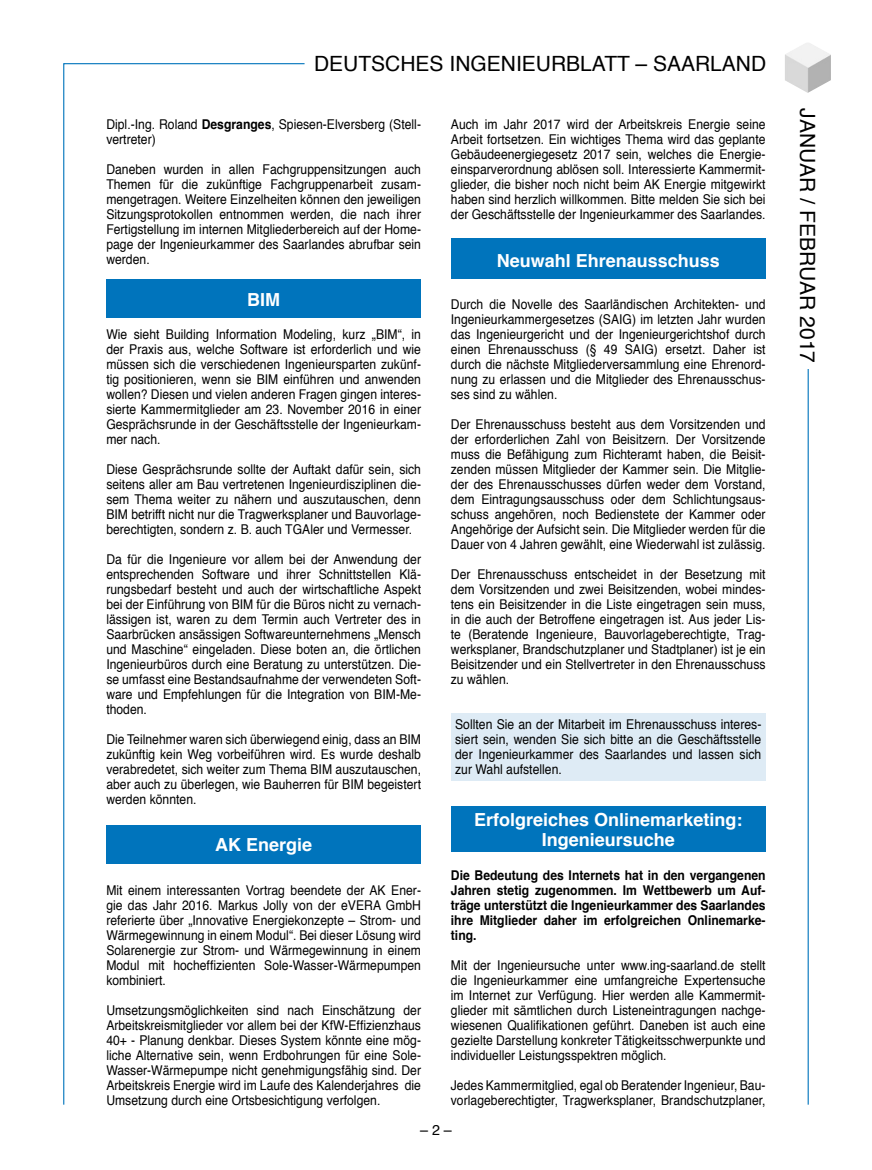
<style>
.page{position:relative;width:872px;height:1170px;background:#fff}
.page>*{position:absolute;margin:0;border:0;box-sizing:border-box;transform-origin:0 0}
.t1{font:21px "Helvetica";color:#000}
.t2{font:700 18px/19.5px "Helvetica";color:#fff;text-align:center}
.t3{font:14.25px "Helvetica";color:#000}
.t4{font:13.5px/15px "Helvetica";color:#000;text-align:justify;scale:.9 1}
.t5{font:700 13.5px/15px "Helvetica";color:#000;text-align:justify;scale:.9 1}
.s1{font-weight:700}
</style>
<div class="page">
<img style="left:785px;top:43px;width:46px;height:50px">
<hr style="left:807px;top:251px;width:1px;height:853px;background:#0074bc">
<svg style="left:63px;top:63px;width:242px;height:1042px"></svg>
<div style="left:795px;top:108px;width:26px;height:261px;background:#fff"></div>
<div style="left:106px;top:279px;width:315px;height:39px;background:#0074bc"></div>
<div style="left:106px;top:825px;width:315px;height:39px;background:#0074bc"></div>
<div style="left:451px;top:238px;width:314px;height:39px;background:#0074bc"></div>
<div style="left:451px;top:240px;width:314px;height:39px;background:#0074bc"></div>
<div style="left:451px;top:806px;width:314px;height:45px;background:#0074bc"></div>
<div style="left:451px;top:713px;width:314px;height:67px;background:#deebf5"></div>
<h1 class="t1" style="left:314px;top:47px;width:454px">DEUTSCHES INGENIEURBLATT – SAARLAND</h1>
<p class="t4" style="left:106px;top:117px;width:351px">Dipl.-Ing. Roland <span class="s1">Desgranges</span>, Spiesen-Elversberg (Stell&shy;vertreter)</p>
<p class="t4" style="left:106px;top:162px;width:351px">Daneben wurden in allen Fachgruppensitzungen auch Themen für die zukünftige Fachgruppenarbeit zusam&shy;mengetragen. Weitere Einzelheiten können den jeweiligen Sitzungsprotokollen entnommen werden, die nach ihrer Fertigstellung im internen Mitgliederbereich auf der Home&shy;page der Ingenieurkammer des Saarlandes abrufbar sein werden.</p>
<h2 class="t2" style="left:247px;top:289px;width:34px">BIM</h2>
<p class="t4" style="left:106px;top:327px;width:351px">Wie sieht Building Information Modeling, kurz „BIM“, in der Praxis aus, welche Software ist erforderlich und wie müssen sich die verschiedenen Ingenieursparten zukünf&shy;tig positionieren, wenn sie BIM einführen und anwenden wollen? Diesen und vielen anderen Fragen gingen interes&shy;sierte Kammermitglieder am 23. November 2016 in einer Gesprächsrunde in der Geschäftsstelle der Ingenieurkam&shy;mer nach.</p>
<p class="t4" style="left:106px;top:462px;width:351px">Diese Gesprächsrunde sollte der Auftakt dafür sein, sich seitens aller am Bau vertretenen Ingenieurdisziplinen die&shy;sem Thema weiter zu nähern und auszutauschen, denn BIM betrifft nicht nur die Tragwerksplaner und Bauvorlage&shy;berechtigten, sondern z. B. auch TGAler und Vermesser.</p>
<p class="t4" style="left:106px;top:552px;width:351px">Da für die Ingenieure vor allem bei der Anwendung der entsprechenden Software und ihrer Schnittstellen Klä&shy;rungsbedarf besteht und auch der wirtschaftliche Aspekt bei der Einführung von BIM für die Büros nicht zu vernach&shy;lässigen ist, waren zu dem Termin auch Vertreter des in Saarbrücken ansässigen Softwareunternehmens „Mensch und Maschine“ eingeladen. Diese boten an, die örtlichen Ingenieurbüros durch eine Beratung zu unterstützen. Die&shy;se umfasst eine Bestandsaufnahme der verwendeten Soft&shy;ware und Empfehlungen für die Integration von BIM-Me&shy;thoden.</p>
<p class="t4" style="left:106px;top:732px;width:351px">Die Teilnehmer waren sich überwiegend einig, dass an BIM zukünftig kein Weg vorbeiführen wird. Es wurde deshalb verabredetet, sich weiter zum Thema BIM auszutauschen, aber auch zu überlegen, wie Bauherren für BIM begeistert werden könnten.</p>
<h2 class="t2" style="left:215px;top:835px;width:99px">AK Energie</h2>
<p class="t4" style="left:106px;top:882px;width:351px">Mit einem interessanten Vortrag beendete der AK Ener&shy;gie das Jahr 2016. Markus Jolly von der eVERA GmbH referierte über „Innovative Energiekonzepte – Strom- und Wärmegewinnung in einem Modul“. Bei dieser Lösung wird Solarenergie zur Strom- und Wärmegewinnung in einem Modul mit hocheffizienten Sole-Wasser-Wärmepumpen kombiniert.</p>
<p class="t4" style="left:106px;top:1002px;width:351px">Umsetzungsmöglichkeiten sind nach Einschätzung der Arbeitskreismitglieder vor allem bei der KfW-Effizienzhaus 40+ - Planung denkbar. Dieses System könnte eine mög&shy;liche Alternative sein, wenn Erdbohrungen für eine Sole-Wasser-Wärmepumpe nicht genehmigungsfähig sind. Der Arbeitskreis Energie wird im Laufe des Kalenderjahres die Umsetzung durch eine Ortsbesichtigung verfolgen.</p>
<p class="t4" style="left:451px;top:117px;width:351px">Auch im Jahr 2017 wird der Arbeitskreis Energie seine Arbeit fortsetzen. Ein wichtiges Thema wird das geplante Gebäudeenergiegesetz 2017 sein, welches die Energie&shy;einsparverordnung ablösen soll. Interessierte Kammermit&shy;glieder, die bisher noch nicht beim AK Energie mitgewirkt haben sind herzlich willkommen. Bitte melden Sie sich bei der Geschäftsstelle der Ingenieurkammer des Saarlandes.</p>
<h2 class="t2" style="left:496px;top:251px;width:225px">Neuwahl Ehrenausschuss</h2>
<p class="t4" style="left:451px;top:297px;width:351px">Durch die Novelle des Saarländischen Architekten- und Ingenieurkammergesetzes (SAIG) im letzten Jahr wurden das Ingenieurgericht und der Ingenieurgerichtshof durch einen Ehrenausschuss (§ 49 SAIG) ersetzt. Daher ist durch die nächste Mitgliederversammlung eine Ehrenord&shy;nung zu erlassen und die Mitglieder des Ehrenausschus&shy;ses sind zu wählen.</p>
<p class="t4" style="left:451px;top:417px;width:351px">Der Ehrenausschuss besteht aus dem Vorsitzenden und der erforderlichen Zahl von Beisitzern. Der Vorsitzende muss die Befähigung zum Richteramt haben, die Beisit&shy;zenden müssen Mitglieder der Kammer sein. Die Mitglie&shy;der des Ehrenausschusses dürfen weder dem Vorstand, dem Eintragungsausschuss oder dem Schlichtungsaus&shy;schuss angehören, noch Bedienstete der Kammer oder Angehörige der Aufsicht sein. Die Mitglieder werden für die Dauer von 4 Jahren gewählt, eine Wiederwahl ist zulässig.</p>
<p class="t4" style="left:451px;top:567px;width:351px">Der Ehrenausschuss entscheidet in der Besetzung mit dem Vorsitzenden und zwei Beisitzenden, wobei mindes&shy;tens ein Beisitzender in die Liste eingetragen sein muss, in die auch der Betroffene eingetragen ist. Aus jeder Lis&shy;te (Beratende Ingenieure, Bauvorlageberechtigte, Trag&shy;werksplaner, Brandschutzplaner und Stadtplaner) ist je ein Beisitzender und ein Stellvertreter in den Ehrenausschuss zu wählen.</p>
<p class="t4" style="left:455px;top:717px;width:342px">Sollten Sie an der Mitarbeit im Ehrenausschuss interes&shy;siert sein, wenden Sie sich bitte an die Geschäftsstelle der Ingenieurkammer des Saarlandes und lassen sich zur Wahl aufstellen.</p>
<h2 class="t2" style="left:474px;top:810px;width:270px">Erfolgreiches Onlinemarketing:<br>Ingenieursuche</h2>
<p class="t5" style="left:451px;top:867px;width:351px">Die Bedeutung des Internets hat in den vergangenen Jahren stetig zugenommen. Im Wettbewerb um Auf&shy;träge unterstützt die Ingenieurkammer des Saarlandes ihre Mitglieder daher im erfolgreichen Onlinemarke&shy;ting.</p>
<p class="t4" style="left:451px;top:957px;width:351px">Mit der Ingenieursuche unter www.ing-saarland.de stellt die Ingenieurkammer eine umfangreiche Expertensuche im Internet zur Verfügung. Hier werden alle Kammermit&shy;glieder mit sämtlichen durch Listeneintragungen nachge&shy;wiesenen Qualifikationen geführt. Daneben ist auch eine gezielte Darstellung konkreter Tätigkeitsschwerpunkte und individueller Leistungsspektren möglich.</p>
<p class="t4" style="left:451px;top:1077px;width:351px">Jedes Kammermitglied, egal ob Beratender Ingenieur, Bau&shy;vorlageberechtigter, Tragwerksplaner, Brandschutzplaner,</p>
<p class="t3" style="left:420px;top:1118px;width:33px">– 2 –</p>
<h1 class="t1" style="left:824px;top:108px;width:256px;rotate:90deg">JANUAR / FEBRUAR 2017</h1>
</div>
